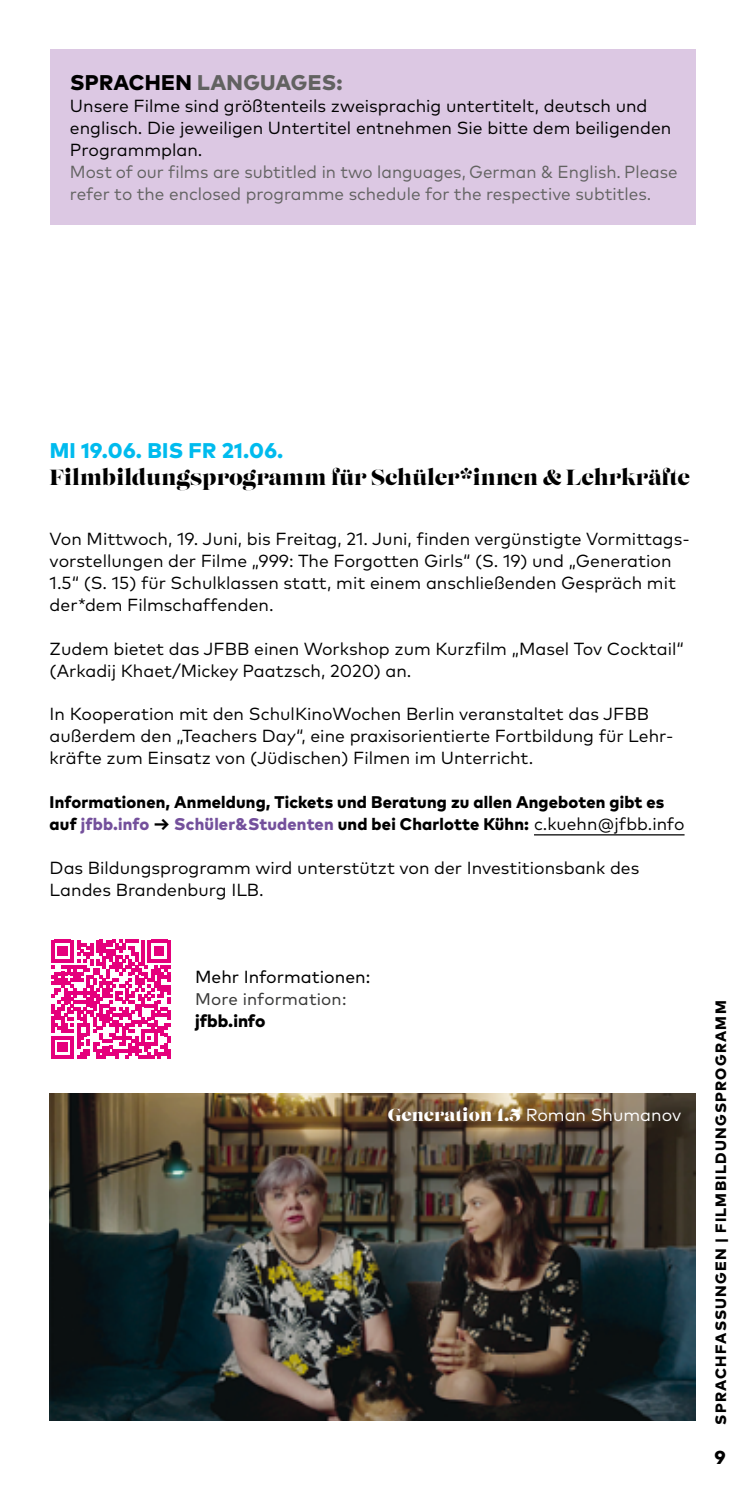
<style>
.page{position:relative;width:745px;height:1489px;background:#fff}
.page>*{position:absolute;margin:0;border:0;box-sizing:border-box;transform-origin:0 0}
.t1{font:22px "Lust Display";letter-spacing:.005em;color:#000}
.t2{font:800 21.25px "Mark OT";letter-spacing:.015em;color:#0be}
.t3{font:800 21.25px "Mark OT";letter-spacing:.015em;color:#626261}
.t4{font:800 18.75px "Mark OT";color:#000}
.t5{font:17.5px/22px "Mark OT";color:#000}
.t6{font:17.5px/22px "Mark OT";color:#626261}
.t7{font:17.5px "Lust Display";letter-spacing:.01em;color:#fff}
.t8{font:17.5px "Mark OT";color:#000}
.t9{font:800 17.5px "Mark OT";color:#000}
.t10{font:800 17px/21.8px "Mark OT";letter-spacing:.01em;color:#000}
.t11{font:17px "Mark OT";letter-spacing:.01em;color:#3a3a39}
.t12{font:800 15px "Mark OT";letter-spacing:.085em;color:#000}
.s1{color:#000}
.s2{color:#74509c}
.s3{font-weight:400;font-size:17.5px}
.s4{font-family:"Mark OT"}
</style>
<div class="page">
<hr style="left:533px;top:834px;width:151px;height:1px;background:#000">
<svg style="left:51px;top:939px;width:119px;height:119px"></svg>
<img style="left:50px;top:1093px;width:644px;height:327px">
<div style="left:50px;top:50px;width:644px;height:175px;background:#dcc8e3"></div>
<p class="t3" style="left:70px;top:69px;width:274px"><span class="s1">SPRACHEN</span> LANGUAGES:</p>
<p class="t5" style="left:70px;top:95px;width:602px">Unsere Filme sind größtenteils zweisprachig untertitelt, deutsch und englisch. Die jeweiligen Untertitel entnehmen Sie bitte dem beiligenden<br>Programmplan.</p>
<p class="t6" style="left:70px;top:160px;width:608px">Most of our films are subtitled in two languages, German &amp; English. Please refer to the enclosed programme schedule for the respective subtitles.</p>
<p class="t2" style="left:50px;top:436px;width:235px">MI 19.06. BIS FR 21.06.</p>
<p class="t1" style="left:50px;top:463px;width:641px">Filmbildungsprogramm für Schüler*innen &amp; Lehrkräfte</p>
<p class="t5" style="left:50px;top:528px;width:641px">Von Mittwoch, 19. Juni, bis Freitag, 21. Juni, finden vergünstigte Vormittags&shy;vorstellungen der Filme „999: The Forgotten Girls“ (S. 19) und „Generation 1.5“ (S. 15) für Schulklassen statt, mit einem anschließenden Gespräch mit der*dem Filmschaffenden.</p>
<p class="t5" style="left:50px;top:637px;width:635px">Zudem bietet das JFBB einen Workshop zum Kurzfilm „Masel Tov Cocktail“ (Arkadij Khaet/Mickey Paatzsch, 2020) an.</p>
<p class="t5" style="left:50px;top:703px;width:625px">In Kooperation mit den SchulKinoWochen Berlin veranstaltet das JFBB außerdem den „Teachers Day“, eine praxisorientierte Fortbildung für Lehr&shy;kräfte zum Einsatz von (Jüdischen) Filmen im Unterricht.</p>
<p class="t10" style="left:50px;top:790px;width:636px">Informationen, Anmeldung, Tickets und Beratung zu allen Angeboten gibt es auf <span class="s2">jfbb.info</span> → <span class="s2">Schüler&amp;Studenten</span> und bei Charlotte Kühn: <span class="s3">c.kuehn@jfbb.info</span></p>
<p class="t5" style="left:50px;top:856px;width:591px">Das Bildungsprogramm wird unterstützt von der Investitionsbank des<br>Landes Brandenburg ILB.</p>
<p class="t8" style="left:195px;top:965px;width:177px">Mehr Informationen:</p>
<p class="t11" style="left:195px;top:988px;width:153px">More information:</p>
<p class="t9" style="left:195px;top:1009px;width:72px">jfbb.info</p>
<p class="t7" style="left:387px;top:1103px;width:295px">Generation 1.5 <span class="s4">Roman Shumanov</span></p>
<p class="t12" style="left:710px;top:1424px;width:425px;rotate:-90deg">SPRACHFASSUNGEN | FILMBILDUNGSPROGRAMM</p>
<p class="t4" style="left:714px;top:1444px;width:13px">9</p>
</div>
